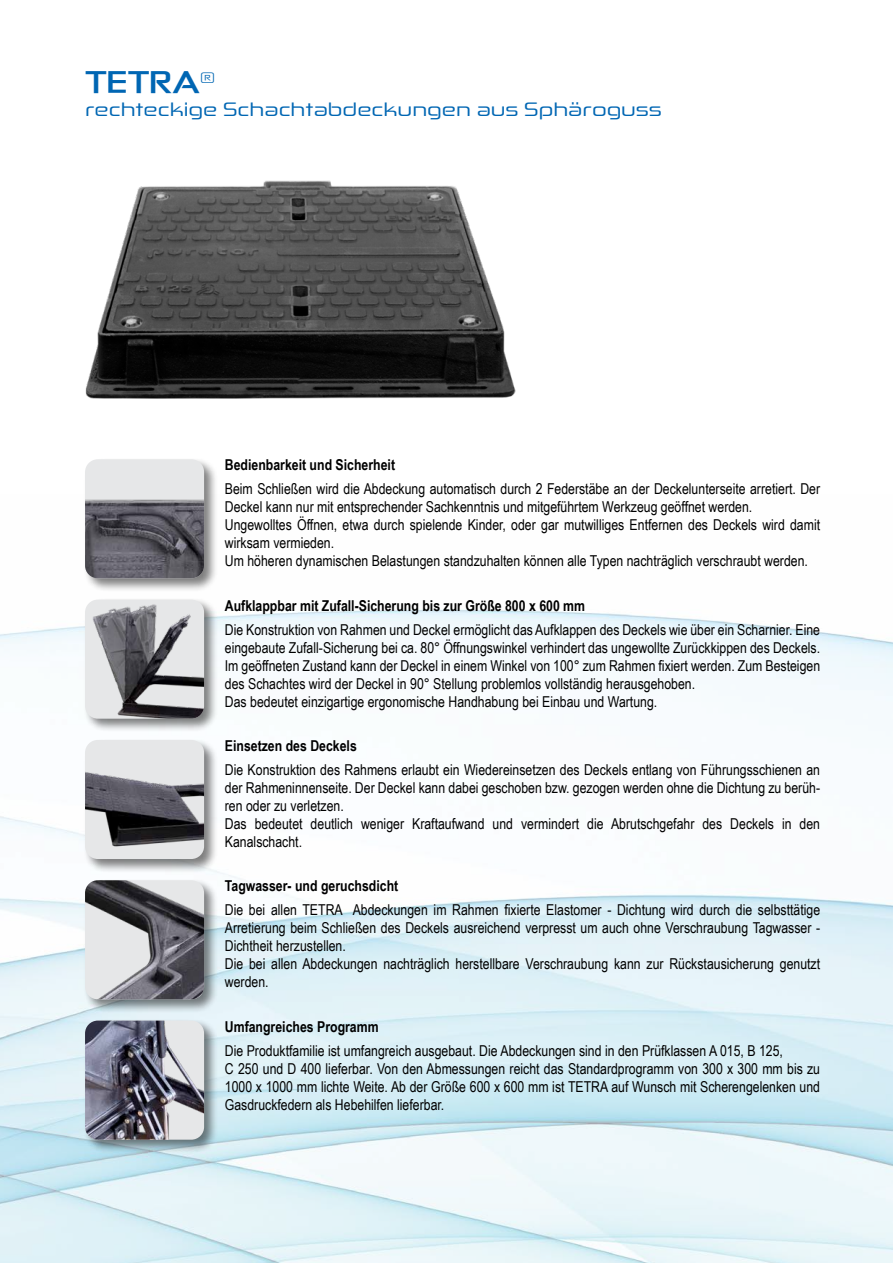
<style>
.page{position:relative;width:893px;height:1263px;background:#fff}
.page>*{position:absolute;margin:0;border:0;box-sizing:border-box;transform-origin:0 0}
.t1{font:700 24.75px "Zekton";color:#0066b3;scale:1.33 1}
.t2{font:18px "Zekton Rg";color:#0066b3;scale:1.33 1}
.t3{font:15px/18px "Arial Narrow";color:#000}
.t4{font:700 15px "Arial Narrow";color:#000}
</style>
<div class="page">
<img style="left:85px;top:180px;width:431px;height:219px">
<div style="left:83px;top:457px;width:135px;height:136px;background:#000;opacity:.5"></div>
<div style="left:85px;top:459px;width:119px;height:119px;background:#e6e7e8;border-radius:13px"></div>
<img style="left:85px;top:499px;width:119px;height:79px">
<div style="left:83px;top:738px;width:135px;height:135px;background:#000;opacity:.5"></div>
<div style="left:85px;top:740px;width:119px;height:119px;background:#e6e7e8;border-radius:13px"></div>
<img style="left:85px;top:772px;width:119px;height:79px">
<div style="left:83px;top:597px;width:135px;height:136px;background:#000;opacity:.5"></div>
<div style="left:85px;top:600px;width:119px;height:119px;background:#e6e7e8;border-radius:13px"></div>
<img style="left:90px;top:603px;width:114px;height:116px">
<div style="left:83px;top:878px;width:135px;height:136px;background:#000;opacity:.5"></div>
<img style="left:85px;top:880px;width:119px;height:119px">
<div style="left:83px;top:1018px;width:135px;height:136px;background:#000;opacity:.5"></div>
<img style="left:85px;top:1020px;width:119px;height:120px">
<h1 class="t1" style="left:85px;top:63px;width:99px">TETRA<sup>(R)</sup></h1>
<p class="t2" style="left:85px;top:98px;width:435px">rechteckige Schachtabdeckungen aus Sphäroguss</p>
<p class="t4" style="left:225px;top:453px;width:172px">Bedienbarkeit und Sicherheit</p>
<p class="t3" style="left:225px;top:479px;width:597px">Beim Schließen wird die Abdeckung automatisch durch 2 Federstäbe an der Deckelunterseite arretiert. Der Deckel kann nur mit entsprechender Sachkenntnis und mitgeführtem Werkzeug geöffnet werden.<br>Ungewolltes Öffnen, etwa durch spielende Kinder, oder gar mutwilliges Entfernen des Deckels wird damit wirksam vermieden.<br>Um höheren dynamischen Belastungen standzuhalten können alle Typen nachträglich verschraubt werden.</p>
<p class="t4" style="left:225px;top:594px;width:362px">Aufklappbar mit Zufall-Sicherung bis zur Größe 800 x 600 mm</p>
<p class="t3" style="left:225px;top:620px;width:597px">Die Konstruktion von Rahmen und Deckel ermöglicht das Aufklappen des Deckels wie über ein Scharnier. Eine eingebaute Zufall-Sicherung bei ca. 80° Öffnungswinkel verhindert das ungewollte Zurückkippen des Deckels.<br>Im geöffneten Zustand kann der Deckel in einem Winkel von 100° zum Rahmen fixiert werden. Zum Besteigen des Schachtes wird der Deckel in 90° Stellung problemlos vollständig herausgehoben.<br>Das bedeutet einzigartige ergonomische Handhabung bei Einbau und Wartung.</p>
<p class="t4" style="left:225px;top:734px;width:133px">Einsetzen des Deckels</p>
<p class="t3" style="left:225px;top:760px;width:597px">Die Konstruktion des Rahmens erlaubt ein Wiedereinsetzen des Deckels entlang von Führungsschienen an der Rahmeninnenseite. Der Deckel kann dabei geschoben bzw. gezogen werden ohne die Dichtung zu berüh&shy;ren oder zu verletzen.<br>Das bedeutet deutlich weniger Kraftaufwand und vermindert die Abrutschgefahr des Deckels in den Kanalschacht.</p>
<p class="t4" style="left:225px;top:874px;width:175px">Tagwasser- und geruchsdicht</p>
<p class="t3" style="left:225px;top:900px;width:597px">Die bei allen TETRA Abdeckungen im Rahmen fixierte Elastomer - Dichtung wird durch die selbsttätige Arretierung beim Schließen des Deckels ausreichend verpresst um auch ohne Verschraubung Tagwasser - Dichtheit herzustellen.<br>Die bei allen Abdeckungen nachträglich herstellbare Verschraubung kann zur Rückstausicherung genutzt werden.</p>
<p class="t4" style="left:225px;top:1015px;width:155px">Umfangreiches Programm</p>
<p class="t3" style="left:225px;top:1041px;width:597px">Die Produktfamilie ist umfangreich ausgebaut. Die Abdeckungen sind in den Prüfklassen A 015, B 125,<br>C 250 und D 400 lieferbar. Von den Abmessungen reicht das Standardprogramm von 300 x 300 mm bis zu 1000 x 1000 mm lichte Weite. Ab der Größe 600 x 600 mm ist TETRA auf Wunsch mit Scherengelenken und Gasdruckfedern als Hebehilfen lieferbar.</p>
</div>
